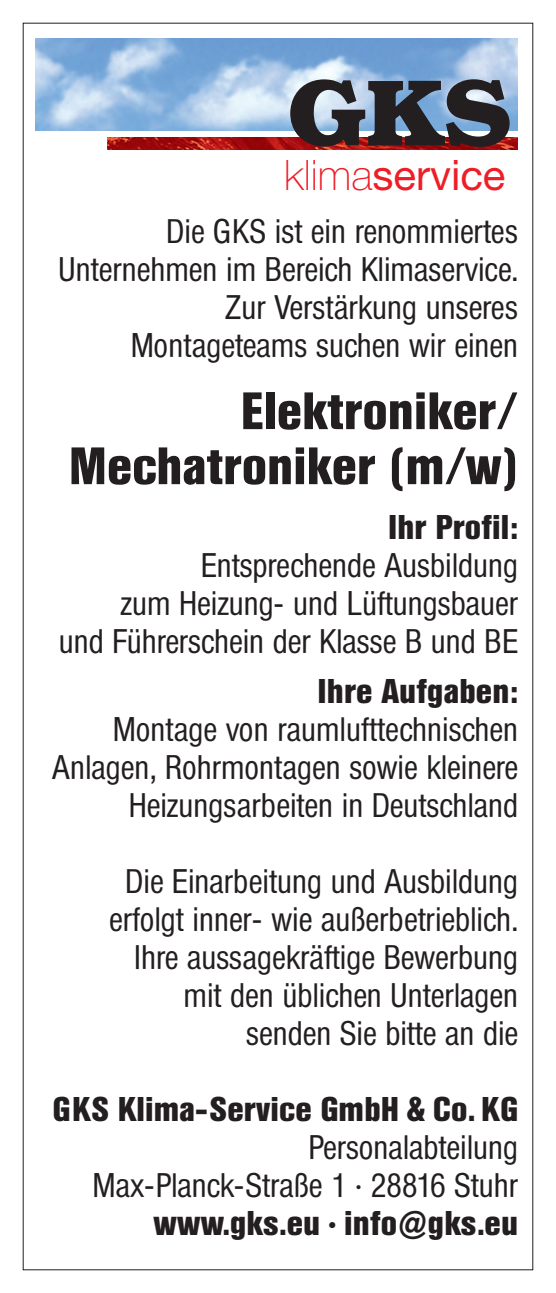
<style>
.page{position:relative;width:556px;height:1293px;background:#fff}
.page>*{position:absolute;margin:0;border:0;box-sizing:border-box;transform-origin:0 0}
.t1{font:700 91.6px "Bookman BQ";color:#231f20}
.t2{font:700 52px/55.2px "Helvetica Con BQ";letter-spacing:.005em;color:#231f20;text-align:right}
.t3{font:42px "Helvetica Neue LT Std";color:#ee1d26}
.t4{font:300 34px/38px "Helvetica Con BQ";letter-spacing:.005em;color:#231f20;text-align:right}
.t5{font:700 34px "Helvetica Con BQ";letter-spacing:.005em;color:#231f20}
.s1{font-weight:100}
</style>
<div class="page">
<img style="left:35px;top:38px;width:482px;height:93px">
<img style="left:108px;top:137px;width:409px;height:12px">
<h1 class="t1" style="left:287px;top:61px;width:227px">GKS</h1>
<p class="t3" style="left:284px;top:160px;width:223px"><span class="s1">klima</span>service</p>
<p class="t4" style="left:59px;top:212px;width:461px">Die GKS ist ein renommiertes<br>Unternehmen im Bereich Klimaservice.<br>Zur Verstärkung unseres<br>Montageteams suchen wir einen</p>
<h2 class="t2" style="left:69px;top:382px;width:450px">Elektroniker/<br>Mechatroniker (m/w)</h2>
<p class="t5" style="left:388px;top:509px;width:131px">Ihr Profil:</p>
<p class="t4" style="left:59px;top:546px;width:461px">Entsprechende Ausbildung<br>zum Heizung- und Lüftungsbauer<br>und Führerschein der Klasse B und BE</p>
<p class="t5" style="left:317px;top:672px;width:202px">Ihre Aufgaben:</p>
<p class="t4" style="left:52px;top:709px;width:467px">Montage von raumlufttechnischen<br>Anlagen, Rohrmontagen sowie kleinere<br>Heizungsarbeiten in Deutschland</p>
<p class="t4" style="left:109px;top:861px;width:410px">Die Einarbeitung und Ausbildung erfolgt inner- wie außerbetrieblich.<br>Ihre aussagekräftige Bewerbung mit den üblichen Unterlagen senden Sie bitte an die</p>
<p class="t5" style="left:53px;top:1090px;width:467px">GKS Klima-Service GmbH &amp; Co. KG</p>
<p class="t4" style="left:93px;top:1127px;width:426px">Personalabteilung<br>Max-Planck-Straße 1 · 28816 Stuhr</p>
<p class="t5" style="left:154px;top:1204px;width:366px">www.gks.eu · info@gks.eu</p>
</div>
